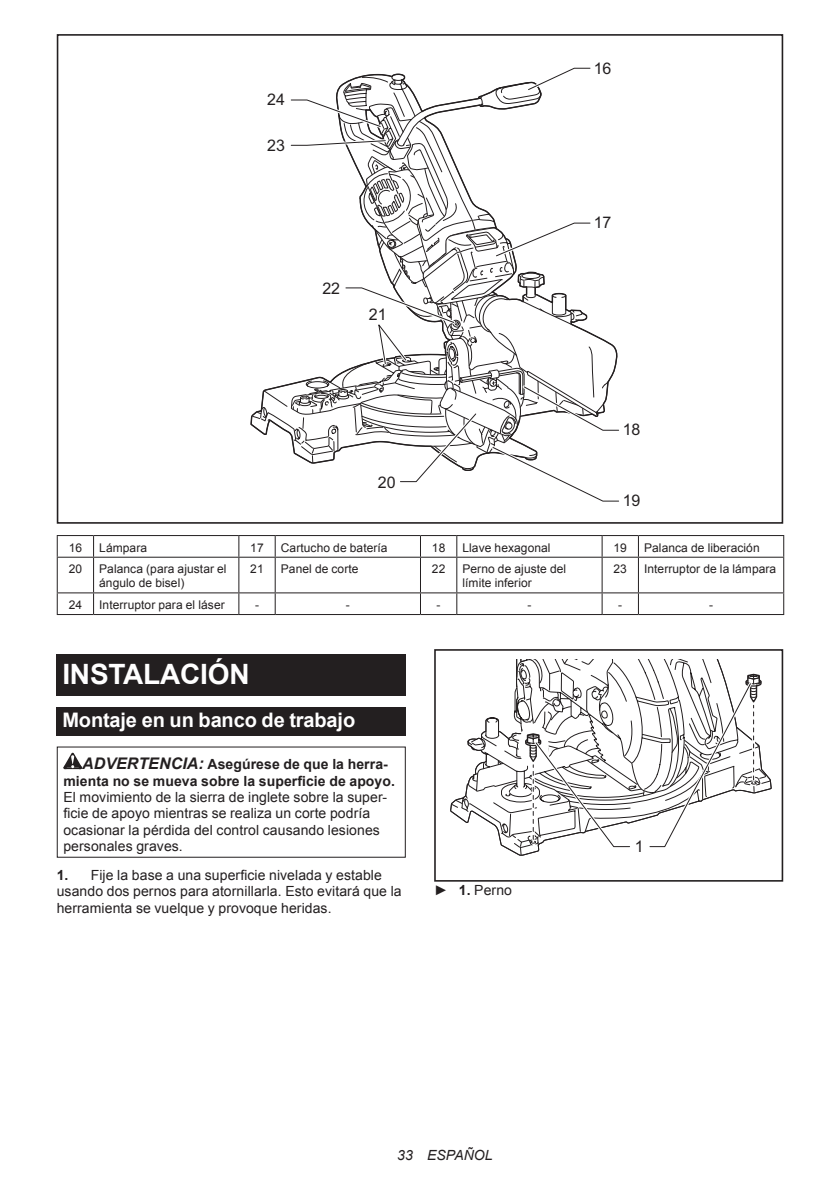
<style>
.page{position:relative;width:840px;height:1191px;background:#fff}
.page>*{position:absolute;margin:0;border:0;box-sizing:border-box;transform-origin:0 0}
.t1{font:700 28px "Arial";letter-spacing:-.01em;color:#fff}
.t2{font:700 20px "Arial";letter-spacing:-.01em;color:#fff}
.t3{font:16px "Arial";color:#231f20}
.t4{font:14px/16.4px "Arial";letter-spacing:.005em;color:#231f20}
.t5{font:700 14px/16.4px "Arial";letter-spacing:.005em;color:#231f20}
.t6{font:italic 14px "Arial";letter-spacing:.005em;color:#231f20}
.t7{font:12px/14px "Arial";letter-spacing:.005em;color:#231f20}
.s1{font-style:italic;font-size:16px}
.s2{font-weight:700}
</style>
<div class="page">
<div style="left:57px;top:34px;width:725px;height:490px;border:2px solid #231f20"></div>
<svg style="left:250px;top:67px;width:369px;height:435px"></svg>
<hr style="left:57px;top:535px;width:36px;height:1px;background:#231f20">
<svg style="left:57px;top:536px;width:1px;height:21px"></svg>
<hr style="left:93px;top:535px;width:146px;height:1px;background:#231f20">
<svg style="left:93px;top:536px;width:1px;height:21px"></svg>
<hr style="left:239px;top:535px;width:36px;height:1px;background:#231f20">
<svg style="left:238px;top:536px;width:1px;height:21px"></svg>
<hr style="left:275px;top:535px;width:145px;height:1px;background:#231f20">
<svg style="left:274px;top:536px;width:1px;height:21px"></svg>
<hr style="left:420px;top:535px;width:36px;height:1px;background:#231f20">
<svg style="left:420px;top:536px;width:1px;height:21px"></svg>
<hr style="left:456px;top:535px;width:145px;height:1px;background:#231f20">
<svg style="left:456px;top:536px;width:1px;height:21px"></svg>
<hr style="left:601px;top:535px;width:37px;height:1px;background:#231f20">
<svg style="left:601px;top:536px;width:1px;height:21px"></svg>
<hr style="left:638px;top:535px;width:145px;height:1px;background:#231f20">
<svg style="left:637px;top:536px;width:1px;height:21px"></svg>
<hr style="left:57px;top:557px;width:36px;height:1px;background:#231f20">
<hr style="left:57px;top:558px;width:1px;height:34px;background:#231f20">
<hr style="left:93px;top:557px;width:146px;height:1px;background:#231f20">
<hr style="left:93px;top:558px;width:1px;height:34px;background:#231f20">
<hr style="left:239px;top:557px;width:36px;height:1px;background:#231f20">
<hr style="left:238px;top:558px;width:1px;height:34px;background:#231f20">
<hr style="left:275px;top:557px;width:145px;height:1px;background:#231f20">
<hr style="left:274px;top:558px;width:1px;height:34px;background:#231f20">
<hr style="left:420px;top:557px;width:36px;height:1px;background:#231f20">
<hr style="left:420px;top:558px;width:1px;height:34px;background:#231f20">
<hr style="left:456px;top:557px;width:145px;height:1px;background:#231f20">
<hr style="left:456px;top:558px;width:1px;height:34px;background:#231f20">
<hr style="left:601px;top:557px;width:37px;height:1px;background:#231f20">
<hr style="left:601px;top:558px;width:1px;height:34px;background:#231f20">
<hr style="left:638px;top:557px;width:145px;height:1px;background:#231f20">
<hr style="left:637px;top:558px;width:1px;height:34px;background:#231f20">
<hr style="left:782px;top:558px;width:1px;height:34px;background:#231f20">
<hr style="left:57px;top:592px;width:36px;height:1px;background:#231f20">
<svg style="left:57px;top:593px;width:1px;height:21px"></svg>
<hr style="left:93px;top:592px;width:146px;height:1px;background:#231f20">
<svg style="left:93px;top:593px;width:1px;height:21px"></svg>
<hr style="left:239px;top:592px;width:36px;height:1px;background:#231f20">
<svg style="left:238px;top:593px;width:1px;height:21px"></svg>
<hr style="left:275px;top:592px;width:145px;height:1px;background:#231f20">
<svg style="left:274px;top:593px;width:1px;height:21px"></svg>
<hr style="left:420px;top:592px;width:36px;height:1px;background:#231f20">
<svg style="left:420px;top:593px;width:1px;height:21px"></svg>
<hr style="left:456px;top:592px;width:145px;height:1px;background:#231f20">
<svg style="left:456px;top:593px;width:1px;height:21px"></svg>
<hr style="left:601px;top:592px;width:37px;height:1px;background:#231f20">
<svg style="left:601px;top:593px;width:1px;height:21px"></svg>
<hr style="left:638px;top:592px;width:145px;height:1px;background:#231f20">
<svg style="left:637px;top:593px;width:1px;height:21px"></svg>
<hr style="left:57px;top:614px;width:36px;height:1px;background:#231f20">
<hr style="left:93px;top:614px;width:146px;height:1px;background:#231f20">
<hr style="left:239px;top:614px;width:36px;height:1px;background:#231f20">
<hr style="left:275px;top:614px;width:145px;height:1px;background:#231f20">
<hr style="left:420px;top:614px;width:36px;height:1px;background:#231f20">
<hr style="left:456px;top:614px;width:145px;height:1px;background:#231f20">
<hr style="left:601px;top:614px;width:37px;height:1px;background:#231f20">
<hr style="left:638px;top:614px;width:145px;height:1px;background:#231f20">
<div style="left:57px;top:654px;width:348px;height:42px;background:#231f20"></div>
<div style="left:57px;top:707px;width:348px;height:28px;background:#231f20"></div>
<svg style="left:63px;top:752px;width:19px;height:17px"></svg>
<div style="left:434px;top:649px;width:348px;height:232px;border:2px solid #231f20"></div>
<svg style="left:450px;top:659px;width:321px;height:197px"></svg>
<p class="t3" style="left:267px;top:89px;width:19px">24</p>
<p class="t3" style="left:267px;top:134px;width:19px">23</p>
<p class="t3" style="left:322px;top:278px;width:19px">22</p>
<p class="t3" style="left:368px;top:304px;width:19px">21</p>
<p class="t3" style="left:377px;top:471px;width:19px">20</p>
<p class="t3" style="left:593px;top:58px;width:19px">16</p>
<p class="t3" style="left:593px;top:212px;width:19px">17</p>
<p class="t3" style="left:622px;top:419px;width:19px">18</p>
<p class="t3" style="left:622px;top:490px;width:19px">19</p>
<p class="t7" style="left:69px;top:540px;width:15px">16</p>
<p class="t7" style="left:99px;top:540px;width:49px">Lámpara</p>
<p class="t7" style="left:250px;top:540px;width:15px">17</p>
<p class="t7" style="left:281px;top:540px;width:108px">Cartucho de batería</p>
<p class="t7" style="left:431px;top:540px;width:15px">18</p>
<p class="t7" style="left:462px;top:540px;width:90px">Llave hexagonal</p>
<p class="t7" style="left:613px;top:540px;width:15px">19</p>
<p class="t7" style="left:643px;top:540px;width:117px">Palanca de liberación</p>
<p class="t7" style="left:69px;top:562px;width:15px">20</p>
<p class="t7" style="left:99px;top:562px;width:129px">Palanca (para ajustar el ángulo de bisel)</p>
<p class="t7" style="left:250px;top:562px;width:15px">21</p>
<p class="t7" style="left:281px;top:562px;width:79px">Panel de corte</p>
<p class="t7" style="left:431px;top:562px;width:15px">22</p>
<p class="t7" style="left:462px;top:562px;width:105px">Perno de ajuste del límite inferior</p>
<p class="t7" style="left:613px;top:562px;width:15px">23</p>
<p class="t7" style="left:643px;top:562px;width:134px">Interruptor de la lámpara</p>
<p class="t7" style="left:69px;top:598px;width:15px">24</p>
<p class="t7" style="left:99px;top:598px;width:127px">Interruptor para el láser</p>
<p class="t7" style="left:255px;top:598px;width:5px">-</p>
<p class="t7" style="left:345px;top:598px;width:5px">-</p>
<p class="t7" style="left:436px;top:598px;width:5px">-</p>
<p class="t7" style="left:527px;top:598px;width:5px">-</p>
<p class="t7" style="left:618px;top:598px;width:5px">-</p>
<p class="t7" style="left:708px;top:598px;width:5px">-</p>
<h1 class="t1" style="left:62px;top:656px;width:188px">INSTALACIÓN</h1>
<h2 class="t2" style="left:62px;top:707px;width:294px">Montaje en un banco de trabajo</h2>
<p class="t5" style="left:63px;top:756px;width:333px;text-indent:19px"><span class="s1">ADVERTENCIA:</span> Asegúrese de que la herra&shy;mienta no se mueva sobre la superficie de apoyo.</p>
<p class="t4" style="left:63px;top:789px;width:325px">El movimiento de la sierra de inglete sobre la super&shy;ficie de apoyo mientras se realiza un corte podría ocasionar la pérdida del control causando lesiones personales graves.</p>
<p class="t4" style="left:57px;top:866px;width:346px"><span class="s2">1.</span> Fije la base a una superficie nivelada y estable usando dos pernos para atornillarla. Esto evitará que la herramienta se vuelque y provoque heridas.</p>
<p class="t4" style="left:434px;top:882px;width:79px">► <span class="s2">1.</span> Perno</p>
<p class="t6" style="left:397px;top:1146px;width:97px">33 ESPAÑOL</p>
<p class="t3" style="left:634px;top:836px;width:10px">1</p>
</div>
